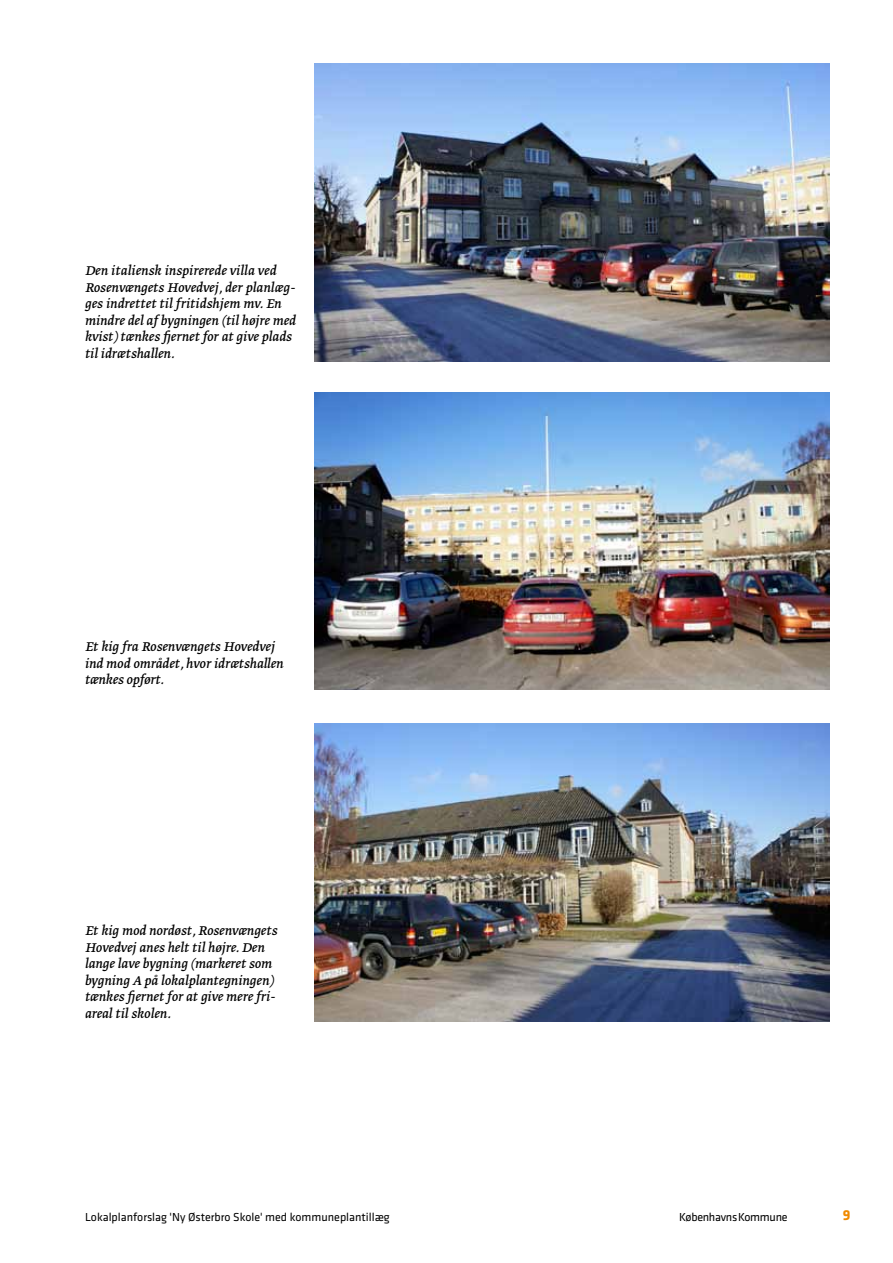
<style>
.page{position:relative;width:893px;height:1263px;background:#fff}
.page>*{position:absolute;margin:0;border:0;box-sizing:border-box;transform-origin:0 0}
.t1{font:italic 15px/16.5px "Greta Text";color:#000}
.t2{font:700 15px "Klavika";color:#f08a00}
.t3{font:12px "Klavika";color:#000}
.t4{font:12px "Klavika";letter-spacing:-.02em;color:#000}
</style>
<div class="page">
<img style="left:314px;top:64px;width:515px;height:297px">
<img style="left:315px;top:723px;width:514px;height:298px">
<img style="left:315px;top:392px;width:514px;height:298px">
<p class="t1" style="left:85px;top:264px;width:213px">Den italiensk inspirerede villa ved Rosenvængets Hovedvej, der planlæg&shy;ges indrettet til fritidshjem mv. En mindre del af byg ningen (til højre med kvist) tænkes fjernet for at give plads til idrætshallen.</p>
<p class="t1" style="left:85px;top:639px;width:200px">Et kig fra Rosenvængets Hovedvej ind mod området, hvor idræts hallen tænkes opført.</p>
<p class="t1" style="left:85px;top:923px;width:194px">Et kig mod nordøst, Rosenvængets<br>Hovedvej anes helt til højre. Den lange lave bygning (markeret som bygning A på lokalplantegningen) tænkes fjernet for at give mere fri&shy;areal til skolen.</p>
<p class="t3" style="left:85px;top:1212px;width:306px">Lokalplanforslag 'Ny Østerbro Skole' med kommuneplantillæg</p>
<p class="t4" style="left:679px;top:1212px;width:110px">Københavns Kommune</p>
<p class="t2" style="left:843px;top:1209px;width:9px">9</p>
</div>
